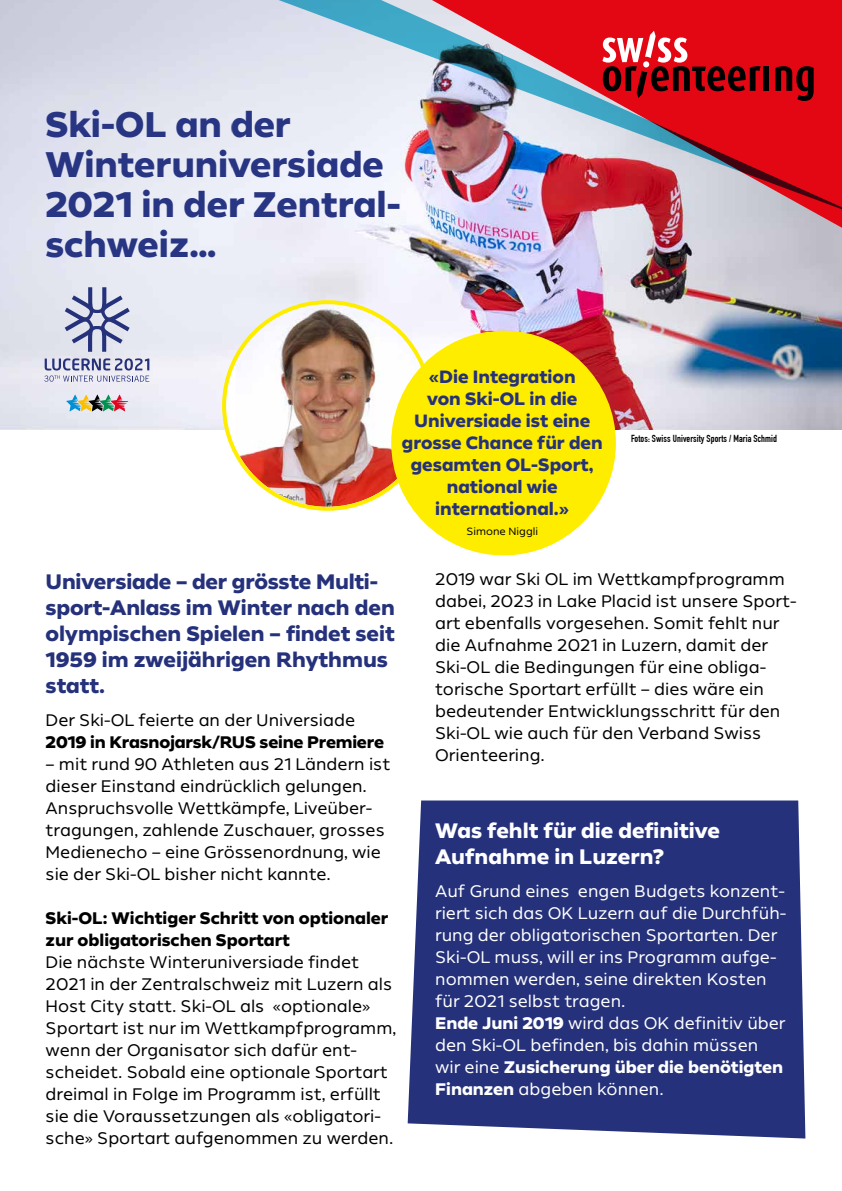
<style>
.page{position:relative;width:842px;height:1191px;background:#fff}
.page>*{position:absolute;margin:0;border:0;box-sizing:border-box;transform-origin:0 0}
.t1{font:900 34px/40px "Helios Antique";color:#283583}
.t2{font:900 20px/26px "Helios Antique";color:#25317a}
.t3{font:900 20px/26px "Helios Antique";color:#fff}
.t4{font:900 17px/22px "Helios Antique";color:#25317a;text-align:center}
.t5{font:500 16px/22px "Helios Antique";color:#000}
.t6{font:500 16px/22px "Helios Antique";color:#fff}
.t7{font:900 16px/22px "Helios Antique";color:#000}
.t8{font:700 10px "DIN Condensed";letter-spacing:.01em;color:#000}
.t9{font:500 10px "Helios Antique";color:#000}
.s1{font-weight:900}
</style>
<div class="page">
<div style="left:408px;top:800px;width:397px;height:338px;background:#25317a"></div>
<img style="left:0;top:0;width:842px;height:429px">
<img style="left:432px;top:219px;width:410px;height:9px">
<img style="left:233px;top:0;width:609px;height:219px">
<img style="left:236px;top:304px;width:183px;height:203px">
<div style="left:391px;top:331px;width:225px;height:224px;background:#ffed00;border-radius:50%"></div>
<svg style="left:602px;top:31px;width:158px;height:67px"></svg>
<div style="left:763px;top:67px;width:6px;height:24px;background:#000"></div>
<svg style="left:775px;top:66px;width:39px;height:35px"></svg>
<svg style="left:44px;top:358px;width:105px;height:24px"></svg>
<svg style="left:65px;top:287px;width:65px;height:65px"></svg>
<svg style="left:66px;top:394px;width:62px;height:17px"></svg>
<h1 class="t1" style="left:45px;top:105px;width:355px">Ski-OL an der<br>Winteruniversiade<br>2021 in der Zentral&shy;schweiz…</h1>
<p class="t4" style="left:402px;top:366px;width:202px">«Die Integration<br>von Ski-OL in die<br>Universiade ist eine grosse Chance für den gesamten OL-Sport, national wie international.»</p>
<p class="t9" style="left:466px;top:525px;width:73px">Simone Niggli</p>
<p class="t8" style="left:631px;top:433px;width:148px">Fotos: Swiss University Sports / Maria Schmid</p>
<p class="t2" style="left:46px;top:568px;width:351px">Universiade – der grösste Multi&shy;sport-Anlass im Winter nach den olympischen Spielen – findet seit<br>1959 im zweijährigen Rhythmus statt.</p>
<p class="t5" style="left:46px;top:709px;width:311px">Der Ski-OL feierte an der Universiade</p>
<p class="t7" style="left:46px;top:731px;width:340px">2019 in Krasnojarsk/RUS seine Premiere</p>
<p class="t5" style="left:46px;top:753px;width:346px">– mit rund 90 Athleten aus 21 Ländern ist dieser Einstand eindrücklich gelungen.<br>Anspruchsvolle Wettkämpfe, Liveüber&shy;tragungen, zahlende Zuschauer, grosses Medienecho – eine Grössenordnung, wie sie der Ski-OL bisher nicht kannte.</p>
<p class="t7" style="left:46px;top:907px;width:344px">Ski-OL: Wichtiger Schritt von optionaler zur obligatorischen Sportart</p>
<p class="t5" style="left:46px;top:951px;width:352px">Die nächste Winteruniversiade findet 2021 in der Zentralschweiz mit Luzern als Host City statt. Ski-OL als «optionale» Sportart ist nur im Wettkampfprogramm, wenn der Organisator sich dafür ent&shy;scheidet. Sobald eine optionale Sportart dreimal in Folge im Programm ist, erfüllt sie die Voraussetzungen als «obligatori&shy;sche» Sportart aufgenommen zu werden.</p>
<p class="t5" style="left:435px;top:568px;width:363px">2019 war Ski OL im Wettkampfprogramm dabei, 2023 in Lake Placid ist unsere Sport&shy;art ebenfalls vorgesehen. Somit fehlt nur die Aufnahme 2021 in Luzern, damit der Ski-OL die Bedingungen für eine obliga&shy;torische Sportart erfüllt – dies wäre ein bedeutender Entwicklungsschritt für den Ski-OL wie auch für den Verband Swiss Orienteering.</p>
<p class="t3" style="left:435px;top:817px;width:286px">Was fehlt für die definitive<br>Aufnahme in Luzern?</p>
<p class="t6" style="left:435px;top:880px;width:353px">Auf Grund eines engen Budgets konzent&shy;riert sich das OK Luzern auf die Durchfüh&shy;rung der obligatorischen Sportarten. Der Ski-OL muss, will er ins Programm aufge&shy;nommen werden, seine direkten Kosten für 2021 selbst tragen.<br><span class="s1">Ende Juni 2019</span> wird das OK definitiv über den Ski-OL befinden, bis dahin müssen wir eine <span class="s1">Zusicherung über die benötigten Finanzen</span> abgeben können.</p>
</div>
